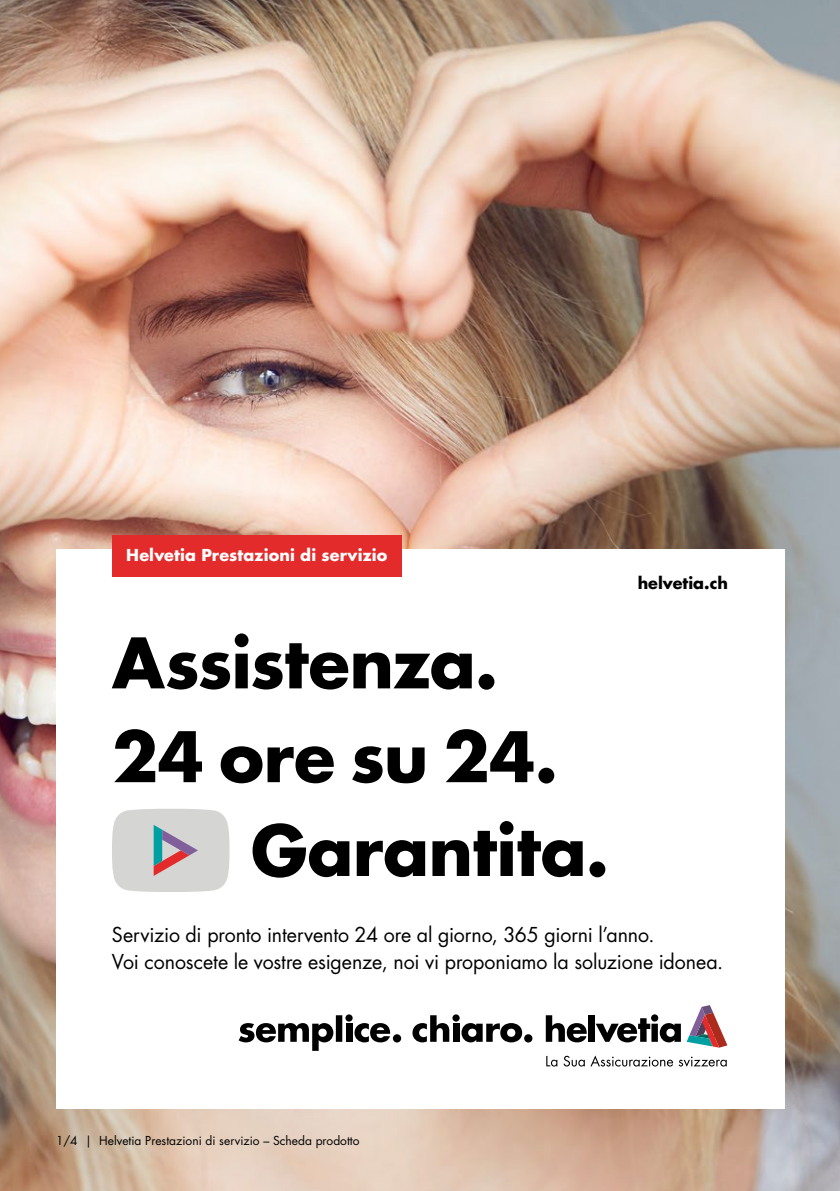
<style>
.page{position:relative;width:840px;height:1191px;background:#fff}
.page>*{position:absolute;margin:0;border:0;box-sizing:border-box;transform-origin:0 0}
.Titel_3-Klang{font:700 67.6px "Futura Std";letter-spacing:-.01em;color:#000}
.A5_PIC_copy_10_13_5p{font:20px/27px "Futura Std";letter-spacing:-.005em;color:#000}
.Balken_Rot{font:700 16px "Futura Std";letter-spacing:.01em;color:#fff}
.URL{font:700 16px "Futura Std";color:#000}
.Pagina_6pt{font:12px "Futura Std";color:#000}
</style>
<div class="page">
<img style="left:0;top:0;width:839px;height:1191px">
<div style="left:56px;top:549px;width:727px;height:560px;background:#fff"></div>
<svg style="left:545px;top:1015px;width:41px;height:27px"></svg>
<div style="left:588px;top:1015px;width:6px;height:26px;background:#000"></div>
<svg style="left:595px;top:1014px;width:85px;height:28px"></svg>
<svg style="left:686px;top:1005px;width:41px;height:42px"></svg>
<svg style="left:546px;top:1056px;width:11px;height:10px"></svg>
<svg style="left:563px;top:1055px;width:21px;height:11px"></svg>
<svg style="left:590px;top:1055px;width:82px;height:11px"></svg>
<svg style="left:678px;top:1056px;width:48px;height:10px"></svg>
<svg style="left:238px;top:1023px;width:95px;height:27px"></svg>
<svg style="left:354px;top:1023px;width:36px;height:19px"></svg>
<div style="left:392px;top:1034px;width:9px;height:8px;background:#000;border-radius:50%"></div>
<svg style="left:461px;top:1023px;width:61px;height:19px"></svg>
<div style="left:524px;top:1034px;width:8px;height:8px;background:#000;border-radius:50%"></div>
<div style="left:335px;top:1015px;width:7px;height:26px;background:#000"></div>
<div style="left:345px;top:1023px;width:7px;height:18px;background:#000"></div>
<div style="left:345px;top:1014px;width:7px;height:7px;background:#000;border-radius:50%"></div>
<svg style="left:412px;top:1015px;width:37px;height:27px"></svg>
<div style="left:452px;top:1023px;width:7px;height:18px;background:#000"></div>
<div style="left:452px;top:1014px;width:7px;height:7px;background:#000;border-radius:50%"></div>
<svg style="left:112px;top:809px;width:117px;height:83px;background:#cecccd"></svg>
<div style="left:112px;top:535px;width:289px;height:42px;background:#e42b2b"></div>
<p class="Balken_Rot" style="left:126px;top:545px;width:262px">Helvetia Prestazioni di servizio</p>
<p class="Titel_3-Klang" style="left:112px;top:618px;width:387px">Assistenza.</p>
<p class="Titel_3-Klang" style="left:112px;top:712px;width:447px">24 ore su 24.</p>
<p class="Titel_3-Klang" style="left:251px;top:805px;width:359px">Garantita.</p>
<p class="URL" style="left:637px;top:572px;width:92px">helvetia.ch</p>
<p class="A5_PIC_copy_10_13_5p" style="left:112px;top:921px;width:612px">Servizio di pronto intervento 24 ore al giorno, 365 giorni l’anno.<br>Voi conoscete le vostre esigenze, noi vi proponiamo la soluzione idonea.</p>
<p class="Pagina_6pt" style="left:56px;top:1132px;width:305px">1/4 | Helvetia Prestazioni di servizio – Scheda prodotto</p>
</div>
